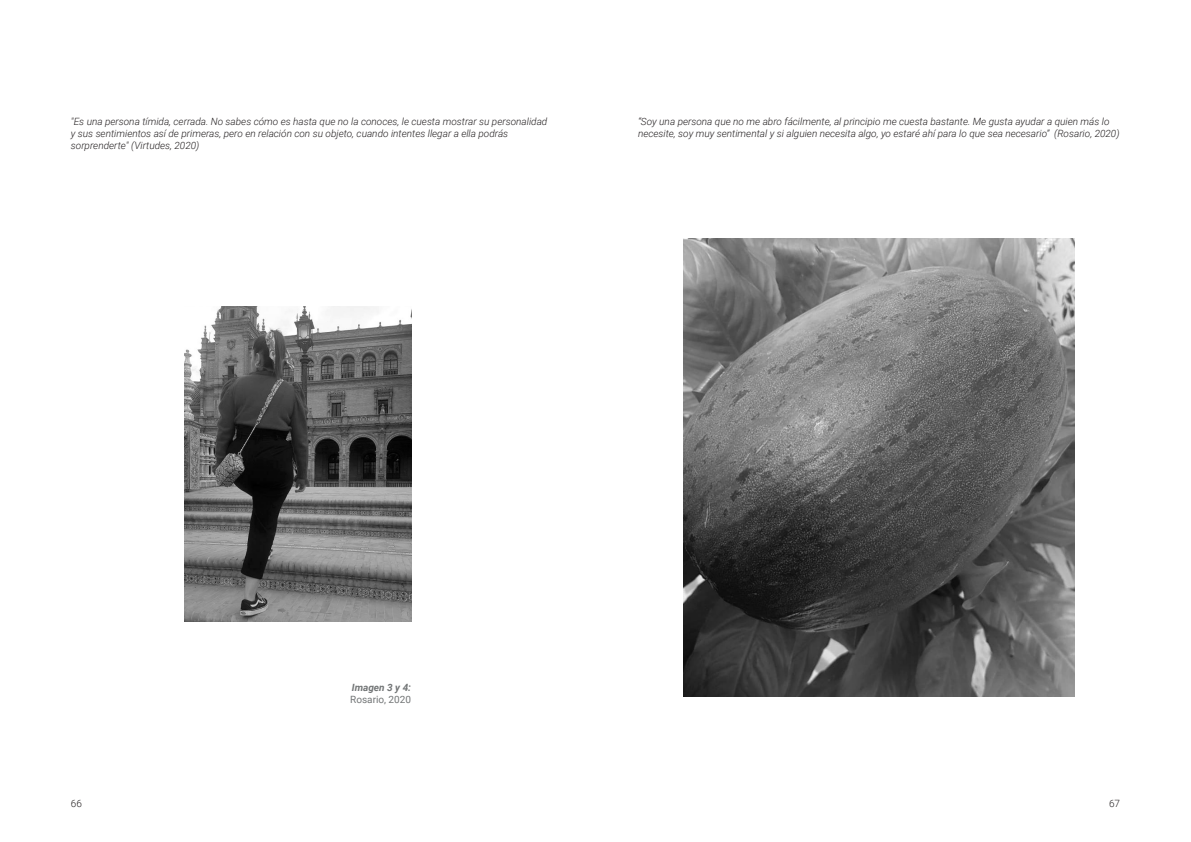
<style>
.page{position:relative;width:1191px;height:842px;background:#fff}
.page>*{position:absolute;margin:0;border:0;box-sizing:border-box;transform-origin:0 0}
.t1{font:italic 300 10px/12px "Roboto";color:#231f20}
.t2{font:10px "Roboto";color:#727576}
.t3{font:italic 700 10px "Roboto";color:#727576}
.t4{font:300 10px "Roboto";color:#231f20}
</style>
<div class="page">
<img style="left:683px;top:239px;width:391px;height:457px">
<img style="left:184px;top:306px;width:227px;height:315px">
<p class="t1" style="left:71px;top:115px;width:478px">"Es una persona tímida, cerrada. No sabes cómo es hasta que no la conoces, le cuesta mostrar su personalidad y sus sentimientos así de primeras, pero en relación con su objeto, cuando intentes llegar a ella podrás sorprenderte" (Virtudes, 2020)</p>
<p class="t1" style="left:638px;top:115px;width:483px">“Soy una persona que no me abro fácilmente, al principio me cuesta bastante. Me gusta ayudar a quien más lo necesite, soy muy sentimental y si alguien necesita algo, yo estaré ahí para lo que sea necesario” (Rosario, 2020)</p>
<p class="t3" style="left:352px;top:681px;width:61px">Imagen 3 y 4:</p>
<p class="t2" style="left:350px;top:693px;width:62px">Rosario, 2020</p>
<p class="t4" style="left:71px;top:797px;width:13px">66</p>
<p class="t4" style="left:1109px;top:797px;width:13px">67</p>
</div>
